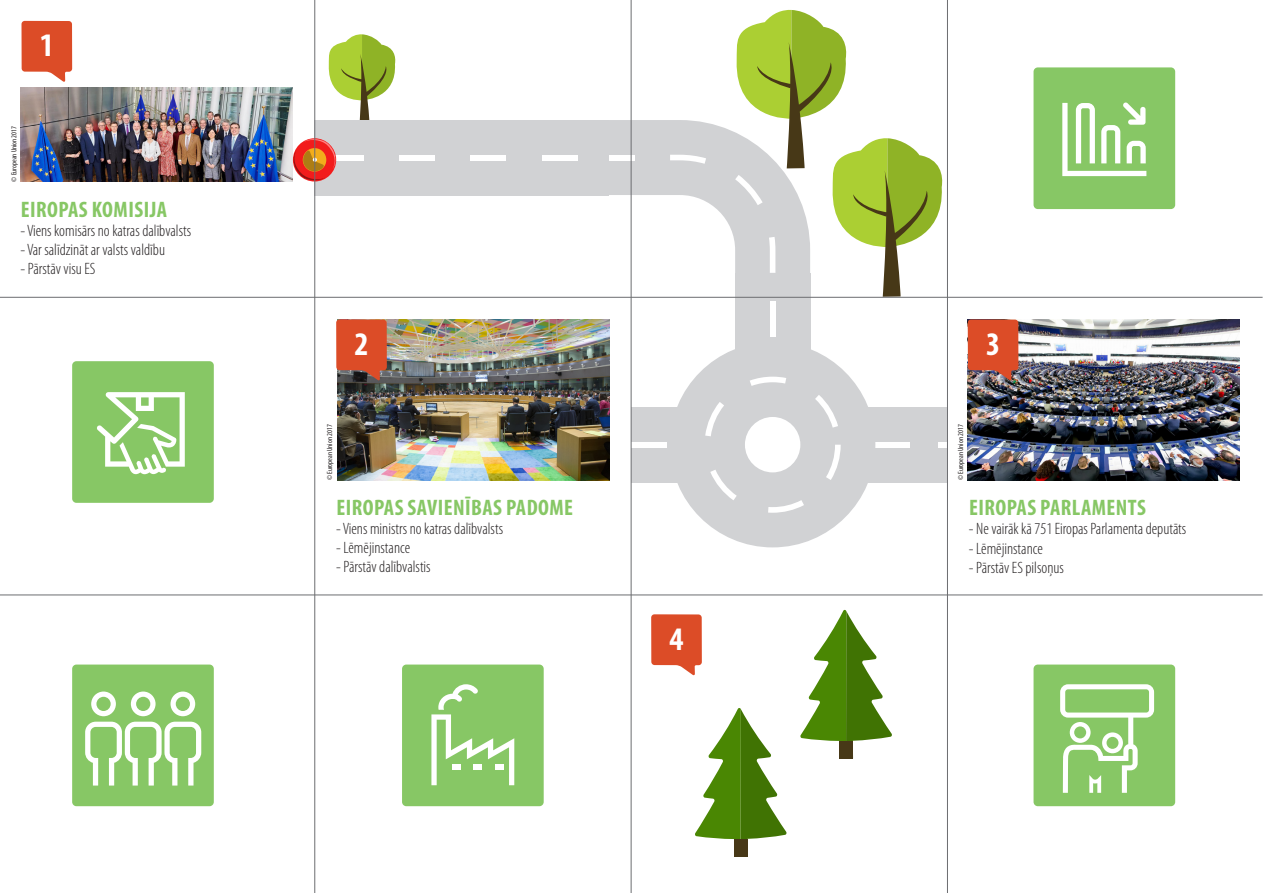
<style>
.page{position:relative;width:1263px;height:893px;background:#fff}
.page>*{position:absolute;margin:0;border:0;box-sizing:border-box;transform-origin:0 0}
.t1{font:700 condensed 33px "Myriad Pro";color:#fff}
.t2{font:700 condensed 22.5px "Myriad Pro";letter-spacing:.02em;color:#87c765}
.t3{font:300 condensed 16.5px "Myriad Pro";color:#231f20}
.t4{font:condensed 7.5px "Myriad Pro";color:#231f20}
</style>
<div class="page">
<svg style="left:328px;top:34px;width:68px;height:86px"></svg>
<svg style="left:527px;top:10px;width:417px;height:287px"></svg>
<div style="left:315px;top:120px;width:294px;height:75px;background:#d1d2d4"></div>
<div style="left:542px;top:155px;width:35px;height:5px;background:#fff"></div>
<div style="left:471px;top:155px;width:35px;height:5px;background:#fff"></div>
<div style="left:399px;top:155px;width:36px;height:5px;background:#fff"></div>
<div style="left:328px;top:155px;width:36px;height:5px;background:#fff"></div>
<div style="left:860px;top:407px;width:88px;height:75px;background:#d1d2d4"></div>
<div style="left:938px;top:442px;width:8px;height:5px;background:#fff"></div>
<div style="left:874px;top:442px;width:36px;height:5px;background:#fff"></div>
<div style="left:735px;top:274px;width:75px;height:77px;background:#d1d2d4"></div>
<div style="left:770px;top:302px;width:5px;height:35px;background:#fff"></div>
<div style="left:631px;top:407px;width:99px;height:75px;background:#d1d2d4"></div>
<div style="left:631px;top:442px;width:36px;height:5px;background:#fff"></div>
<svg style="left:670px;top:342px;width:205px;height:205px"></svg>
<svg style="left:800px;top:610px;width:92px;height:149px"></svg>
<div style="left:839px;top:741px;width:14px;height:17px;background:#473817"></div>
<svg style="left:695px;top:708px;width:92px;height:149px"></svg>
<div style="left:734px;top:839px;width:14px;height:17px;background:#473817"></div>
<div style="left:72px;top:361px;width:142px;height:142px;background:#87c765;border-radius:4px"></div>
<div style="left:72px;top:665px;width:142px;height:141px;background:#87c765;border-radius:4px"></div>
<div style="left:402px;top:665px;width:142px;height:141px;background:#87c765;border-radius:4px"></div>
<div style="left:1033px;top:665px;width:142px;height:141px;background:#87c765;border-radius:4px"></div>
<div style="left:1033px;top:67px;width:142px;height:142px;background:#87c765;border-radius:4px"></div>
<img style="left:21px;top:87px;width:272px;height:94px">
<img style="left:337px;top:319px;width:272px;height:161px">
<img style="left:967px;top:319px;width:272px;height:161px">
<svg style="left:292px;top:138px;width:45px;height:44px"></svg>
<svg style="left:431px;top:684px;width:83px;height:101px"></svg>
<div style="left:495px;top:765px;width:8px;height:5px;background:#fff"></div>
<div style="left:473px;top:765px;width:9px;height:5px;background:#fff"></div>
<div style="left:452px;top:765px;width:9px;height:5px;background:#fff"></div>
<svg style="left:97px;top:392px;width:88px;height:82px"></svg>
<svg style="left:1062px;top:102px;width:84px;height:74px"></svg>
<svg style="left:91px;top:691px;width:25px;height:25px"></svg>
<svg style="left:131px;top:691px;width:25px;height:25px"></svg>
<svg style="left:85px;top:722px;width:116px;height:63px"></svg>
<svg style="left:170px;top:691px;width:25px;height:25px"></svg>
<svg style="left:1060px;top:684px;width:94px;height:109px"></svg>
<svg style="left:336px;top:319px;width:51px;height:62px;background:#c74e2f"></svg>
<svg style="left:21px;top:21px;width:51px;height:61px;background:#e16747"></svg>
<svg style="left:968px;top:319px;width:50px;height:62px;background:#cd5234"></svg>
<svg style="left:651px;top:614px;width:51px;height:62px;background:#e1694a"></svg>
<hr style="left:631px;top:0;width:1px;height:893px;background:#6c6d70">
<hr style="left:314px;top:0;width:1px;height:893px;background:#6c6d70">
<hr style="left:947px;top:0;width:1px;height:893px;background:#6c6d70">
<hr style="left:0;top:297px;width:1262px;height:1px;background:#6c6d70">
<hr style="left:0;top:595px;width:1262px;height:1px;background:#6c6d70">
<p class="t1" style="left:40px;top:27px;width:16px">1</p>
<p class="t4" style="left:10px;top:181px;width:57px;rotate:-90deg">© European Union 2017</p>
<p class="t2" style="left:21px;top:197px;width:148px">EIROPAS KOMISIJA</p>
<p class="t3" style="left:21px;top:221px;width:172px">- Viens komisārs no katras dalībvalsts</p>
<p class="t3" style="left:21px;top:240px;width:146px">- Var salīdzināt ar valsts valdību</p>
<p class="t3" style="left:21px;top:259px;width:76px">- Pārstāv visu ES</p>
<p class="t1" style="left:354px;top:325px;width:16px">2</p>
<p class="t1" style="left:986px;top:325px;width:16px">3</p>
<p class="t4" style="left:326px;top:480px;width:57px;rotate:-90deg">© European Union 2017</p>
<p class="t4" style="left:956px;top:480px;width:57px;rotate:-90deg">© European Union 2017</p>
<p class="t2" style="left:336px;top:495px;width:238px">EIROPAS SAVIENĪBAS PADOME</p>
<p class="t3" style="left:336px;top:519px;width:168px">- Viens ministrs no katras dalībvalsts</p>
<p class="t3" style="left:336px;top:538px;width:75px">- Lēmējinstance</p>
<p class="t3" style="left:336px;top:557px;width:96px">- Pārstāv dalībvalstis</p>
<p class="t1" style="left:669px;top:620px;width:16px">4</p>
<p class="t2" style="left:969px;top:495px;width:178px">EIROPAS PARLAMENTS</p>
<p class="t3" style="left:969px;top:519px;width:219px">- Ne vairāk kā 751 Eiropas Parlamenta deputāts</p>
<p class="t3" style="left:969px;top:538px;width:75px">- Lēmējinstance</p>
<p class="t3" style="left:969px;top:558px;width:96px">- Pārstāv ES pilsoņus</p>
</div>
